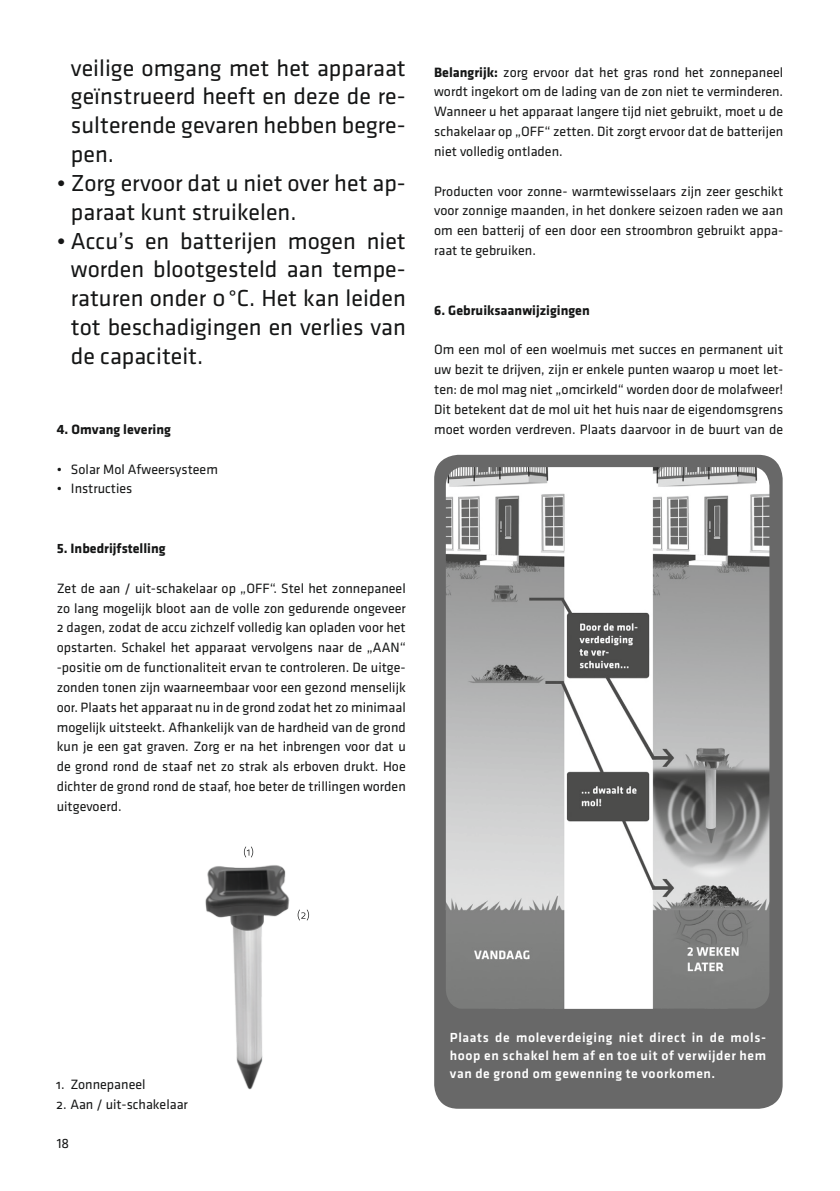
<style>
.page{position:relative;width:840px;height:1191px;background:#fff}
.page>*{position:absolute;margin:0;border:0;box-sizing:border-box;transform-origin:0 0}
.t1{font:24px/28.8px "Klavika Regular OSF";color:#151616;text-align:justify}
.t2{font:14px/19.8px "Klavika Regular OSF";color:#151616;text-align:justify}
.t3{font:700 14px "Klavika";color:#151616}
.t4{font:14px "Klavika";color:#151616}
.t5{font:13.6px/18px "Klavika Medium OSF";letter-spacing:.045em;color:#fff;text-align:justify}
.s1{font-family:"Klavika";font-weight:700}
</style>
<div class="page">
<img style="left:205px;top:847px;width:105px;height:243px">
<div style="left:434px;top:455px;width:348px;height:653px;background:#686868;border-radius:24px"></div>
<img style="left:445px;top:467px;width:324px;height:541px">
<h1 class="t1" style="left:71px;top:54px;width:336px">veilige omgang met het apparaat geïnstrueerd heeft en deze de re&shy;sulterende gevaren hebben begre&shy;pen.</h1>
<h1 class="t1" style="left:71px;top:169px;width:336px;text-indent:-14px">• Zorg ervoor dat u niet over het ap&shy;paraat kunt struikelen.</h1>
<h1 class="t1" style="left:71px;top:226px;width:336px;text-indent:-14px">• Accu’s en batterijen mogen niet worden blootgesteld aan tempe&shy;raturen onder 0°C. Het kan leiden tot beschadigingen en verlies van de capaciteit.</h1>
<p class="t3" style="left:57px;top:421px;width:116px">4. Omvang levering</p>
<p class="t2" style="left:57px;top:459px;width:163px">• Solar Mol Afweersysteem</p>
<p class="t2" style="left:57px;top:479px;width:77px">• Instructies</p>
<p class="t3" style="left:57px;top:540px;width:110px">5. Inbedrijfstelling</p>
<p class="t2" style="left:57px;top:578px;width:350px">Zet de aan / uit-schakelaar op „OFF“. Stel het zonnepaneel zo lang mogelijk bloot aan de volle zon gedurende ongeveer 2 dagen, zodat de accu zichzelf volledig kan opladen voor het opstarten. Schakel het apparaat vervolgens naar de „AAN“ -positie om de functionaliteit ervan te controleren. De uitge&shy;zonden tonen zijn waarneembaar voor een gezond menselijk oor. Plaats het apparaat nu in de grond zodat het zo minimaal mogelijk uitsteekt. Afhankelijk van de hardheid van de grond kun je een gat graven. Zorg er na het inbrengen voor dat u de grond rond de staaf net zo strak als erboven drukt. Hoe dichter de grond rond de staaf, hoe beter de trillingen worden uitgevoerd.</p>
<p class="t2" style="left:434px;top:62px;width:350px"><span class="s1">Belangrijk:</span> zorg ervoor dat het gras rond het zonnepaneel wordt ingekort om de lading van de zon niet te verminderen.<br>Wanneer u het apparaat langere tijd niet gebruikt, moet u de schakelaar op „OFF“ zetten. Dit zorgt ervoor dat de batterijen niet volledig ontladen.</p>
<p class="t2" style="left:434px;top:181px;width:350px">Producten voor zonne- warmtewisselaars zijn zeer geschikt voor zonnige maanden, in het donkere seizoen raden we aan om een batterij of een door een stroombron gebruikt appa&shy;raat te gebruiken.</p>
<p class="t3" style="left:434px;top:302px;width:157px">6. Gebruiksaanwijzigingen</p>
<p class="t2" style="left:434px;top:340px;width:350px">Om een mol of een woelmuis met succes en permanent uit uw bezit te drijven, zijn er enkele punten waarop u moet let&shy;ten: de mol mag niet „omcirkeld“ worden door de molafweer!<br>Dit betekent dat de mol uit het huis naar de eigendomsgrens moet worden verdreven. Plaats daarvoor in de buurt van de</p>
<p class="t2" style="left:56px;top:1074px;width:91px">1. Zonnepaneel</p>
<p class="t2" style="left:56px;top:1094px;width:133px">2. Aan / uit-schakelaar</p>
<p class="t4" style="left:57px;top:1136px;width:14px">18</p>
<p class="t5" style="left:449px;top:1028px;width:317px">Plaats de moleverdeiging niet direct in de mols&shy;hoop en schakel hem af en toe uit of verwijder hem van de grond om gewenning te voorkomen.</p>
</div>
